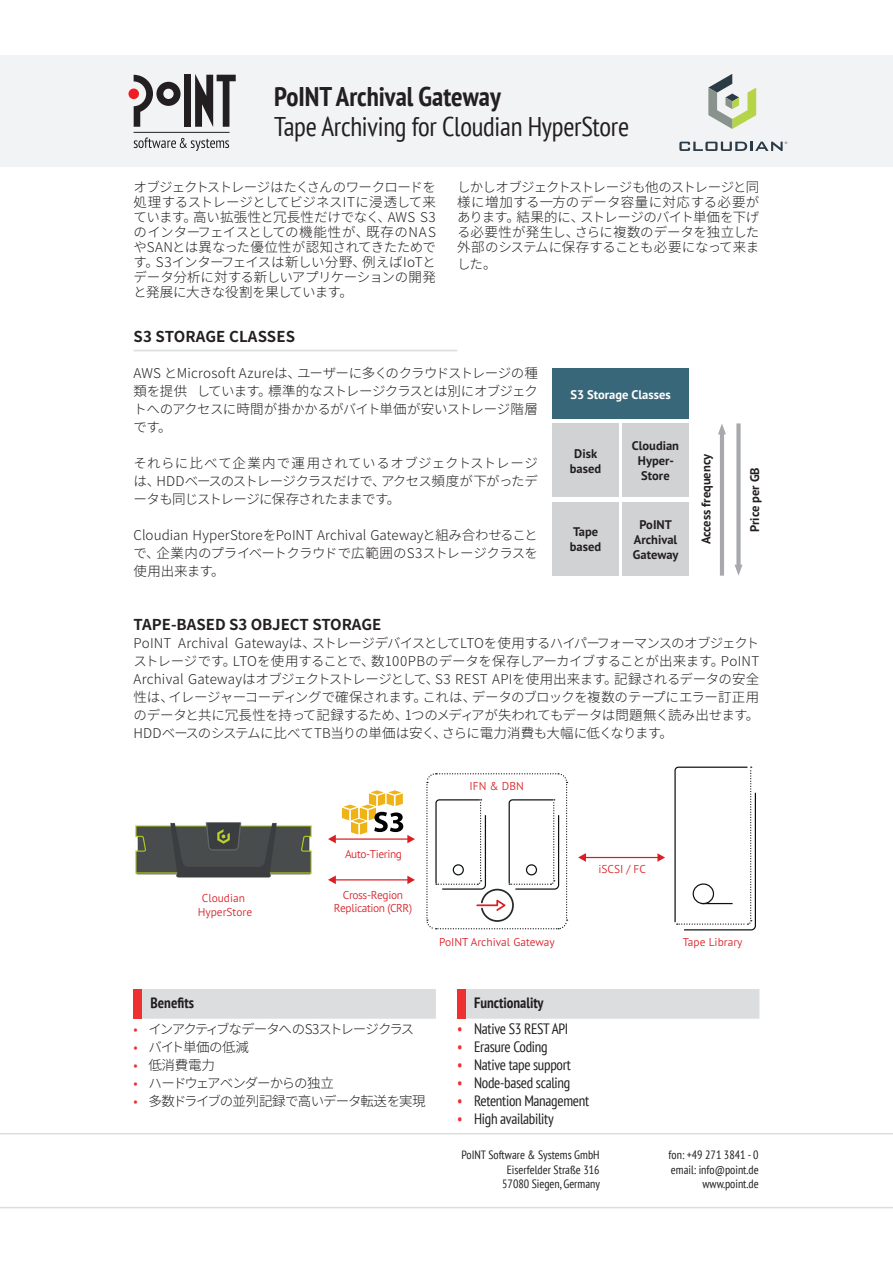
<style>
.page{position:relative;width:893px;height:1263px;background:#fff}
.page>*{position:absolute;margin:0;border:0;box-sizing:border-box;transform-origin:0 0}
.t1{font:condensed 27px "PT Sans";letter-spacing:-.01em;color:#231f20}
.t2{font:700 condensed 27px "PT Sans";color:#231f20}
.t3{font:condensed 15px "PT Sans";letter-spacing:-.02em;color:#231f20}
.t4{font:700 15px "Noto Sans CJ Kjp";color:#231f20}
.t5{font:700 condensed 15px "PT Sans";color:#231f20}
.t6{font:300 13.5px/18px "Noto Sans CJ Kjp";letter-spacing:-.04em;color:#231f20;text-align:justify}
.t7{font:300 13.5px "Noto Sans CJ Kjp";letter-spacing:-.09em;color:#231f20}
.t8{font:300 13.5px "Noto Sans CJ Kjp";letter-spacing:-.06em;color:#231f20}
.t9{font:700 12.45px/15px "PT Sans Pro";color:#231f20;text-align:center}
.t10{font:700 12.45px "PT Sans Pro";color:#fff}
.t11{font:condensed 12px/14.4px "PT Sans";color:#231f20;text-align:right}
.t12{font:300 11.4px/13.6px "PT Sans Pro";color:#d91e24;text-align:center}
.t13{font:300 11.4px/13.6px "PT Sans Pro";letter-spacing:-.035em;color:#d91e24;text-align:center}
.s1{color:#ee3030}
</style>
<div class="page">
<div style="left:0;top:55px;width:893px;height:112px;background:#f2f3f4"></div>
<hr style="left:0;top:1133px;width:893px;height:1px;background:#dcdddf">
<hr style="left:0;top:1207px;width:893px;height:1px;background:#dcdddf">
<hr style="left:134px;top:132px;width:96px;height:1px;background:#231f20">
<svg style="left:134px;top:138px;width:95px;height:13px"></svg>
<svg style="left:134px;top:75px;width:47px;height:52px"></svg>
<div style="left:128px;top:89px;width:11px;height:10px;background:#ee1d23;border-radius:50%"></div>
<div style="left:184px;top:75px;width:7px;height:52px;background:#231f20"></div>
<svg style="left:195px;top:74px;width:41px;height:53px"></svg>
<svg style="left:708px;top:74px;width:48px;height:55px"></svg>
<svg style="left:679px;top:142px;width:108px;height:9px"></svg>
<hr style="left:134px;top:350px;width:323px;height:1px;background:#dcdddf">
<div style="left:134px;top:989px;width:302px;height:30px;background:#dcdddf"></div>
<div style="left:457px;top:989px;width:302px;height:30px;background:#dcdddf"></div>
<div style="left:134px;top:989px;width:8px;height:30px;background:#ee3030"></div>
<div style="left:457px;top:989px;width:8px;height:30px;background:#ee3030"></div>
<div style="left:552px;top:369px;width:137px;height:50px;background:#386779"></div>
<div style="left:552px;top:423px;width:67px;height:74px;background:#d1d2d4"></div>
<div style="left:622px;top:423px;width:67px;height:74px;background:#d1d2d4"></div>
<div style="left:552px;top:502px;width:67px;height:74px;background:#d1d2d4"></div>
<div style="left:622px;top:502px;width:67px;height:74px;background:#d1d2d4"></div>
<hr style="left:720px;top:430px;width:4px;height:146px;background:#a8a9ad">
<svg style="left:718px;top:424px;width:8px;height:10px"></svg>
<div style="left:736px;top:423px;width:5px;height:146px;background:#a8a9ad"></div>
<svg style="left:734px;top:565px;width:8px;height:11px"></svg>
<hr style="left:330px;top:838px;width:78px;height:2px;background:#d91e24">
<svg style="left:328px;top:835px;width:8px;height:8px"></svg>
<hr style="left:580px;top:857px;width:78px;height:1px;background:#d91e24">
<svg style="left:657px;top:853px;width:8px;height:9px"></svg>
<svg style="left:578px;top:853px;width:8px;height:9px"></svg>
<hr style="left:330px;top:879px;width:78px;height:1px;background:#d91e24">
<svg style="left:407px;top:876px;width:8px;height:8px"></svg>
<svg style="left:328px;top:875px;width:8px;height:9px"></svg>
<svg style="left:674px;top:766px;width:82px;height:165px"></svg>
<div style="left:693px;top:883px;width:21px;height:21px;border:1px solid #0d1111;border-radius:50%"></div>
<hr style="left:702px;top:903px;width:31px;height:1px;background:#0d1111">
<img style="left:135px;top:822px;width:177px;height:56px">
<svg style="left:342px;top:790px;width:73px;height:53px"></svg>
<svg style="left:426px;top:773px;width:142px;height:157px"></svg>
<h1 class="t2" style="left:274px;top:79px;width:228px">PoINT Archival Gateway</h1>
<h1 class="t1" style="left:274px;top:109px;width:356px">Tape Archiving for Cloudian HyperStore</h1>
<p class="t6" style="left:134px;top:180px;width:304px;line-height:15px">オブジェクトストレージはたくさんのワークロードを処理するストレージとしてビジネスITに浸透して来ています。高い拡張性と冗長性だけでなく、AWS S3のインターフェイスとしての機能性が、既存のNASやSANとは異なった優位性が認知されてきたためです。S3インターフェイスは新しい分野、例えばIoTとデータ分析に対する新しいアプリケーションの開発と発展に大きな役割を果しています。</p>
<p class="t6" style="left:457px;top:180px;width:304px;line-height:15px">しかしオブジェクトストレージも他のストレージと同様に増加する一方のデータ容量に対応する必要があります。結果的に、ストレージのバイト単価を下げる必要性が発生し、さらに複数のデータを独立した外部のシステムに保存することも必要になって来ま</p>
<p class="t6" style="left:457px;top:255px;width:41px">した。</p>
<p class="t4" style="left:134px;top:328px;width:163px">S3 STORAGE CLASSES</p>
<p class="t6" style="left:134px;top:364px;width:406px">AWS とMicrosoft Azureは、ユーザーに多くのクラウドストレージの種類を提供 しています。標準的なストレージクラスとは別にオブジェクトへのアクセスに時間が掛かかるがバイト単価が安いストレージ階層です。</p>
<p class="t6" style="left:134px;top:454px;width:406px">それらに比べて企業内で運用されているオブジェクトストレージは、HDDベースのストレージクラスだけで、アクセス頻度が下がったデータも同じストレージに保存されたままです。</p>
<p class="t6" style="left:134px;top:526px;width:406px">Cloudian HyperStoreをPoINT Archival Gatewayと組み合わせることで、企業内のプライベートクラウドで広範囲のS3ストレージクラスを使用出来ます。</p>
<p class="t10" style="left:570px;top:386px;width:102px">S3 Storage Classes</p>
<p class="t9" style="left:570px;top:445px;width:33px">Disk based</p>
<p class="t9" style="left:632px;top:438px;width:49px">Cloudian<br>Hyper-<br>Store</p>
<p class="t9" style="left:570px;top:524px;width:33px;text-align:left">Tape based</p>
<p class="t9" style="left:633px;top:516px;width:47px">PoINT<br>Archival<br>Gateway</p>
<p class="t9" style="left:698px;top:544px;width:92px;rotate:-90deg">Access frequency</p>
<p class="t9" style="left:747px;top:532px;width:66px;rotate:-90deg">Price per GB</p>
<p class="t4" style="left:134px;top:616px;width:249px">TAPE-BASED S3 OBJECT STORAGE</p>
<p class="t6" style="left:134px;top:634px;width:627px">PoINT Archival Gatewayは、ストレージデバイスとしてLTOを使用するハイパーフォーマンスのオブジェクトストレージです。LTOを使用することで、数100PBのデータを保存しアーカイブすることが出来ます。PoINT Archival Gatewayはオブジェクトストレージとして、S3 REST APIを使用出来ます。記録されるデータの安全性は、イレージャーコーディングで確保されます。これは、データのブロックを複数のテープにエラー訂正用のデータと共に冗長性を持って記録するため、1つのメディアが失われてもデータは問題無く読み出せます。HDDベースのシステムに比べてTB当りの単価は安く、さらに電力消費も大幅に低くなります。</p>
<p class="t12" style="left:469px;top:779px;width:56px">IFN &amp; DBN</p>
<p class="t12" style="left:198px;top:891px;width:56px">Cloudian<br>HyperStore</p>
<p class="t13" style="left:345px;top:847px;width:58px">Auto-Tiering</p>
<p class="t13" style="left:334px;top:887px;width:80px">Cross-Region<br>Replication (CRR)</p>
<p class="t12" style="left:598px;top:862px;width:49px">iSCSI / FC</p>
<p class="t12" style="left:439px;top:935px;width:117px">PoINT Archival Gateway</p>
<p class="t12" style="left:683px;top:935px;width:61px">Tape Library</p>
<p class="t5" style="left:151px;top:993px;width:45px">Benefits</p>
<p class="t7" style="left:134px;top:1021px;width:282px"><span class="s1">•</span> インアクティブなデータへのS3ストレージクラス</p>
<p class="t6" style="left:134px;top:1038px;width:117px"><span class="s1">•</span> バイト単価の低減</p>
<p class="t6" style="left:134px;top:1056px;width:83px"><span class="s1">•</span> 低消費電力</p>
<p class="t7" style="left:134px;top:1075px;width:202px"><span class="s1">•</span> ハードウェアベンダーからの独立</p>
<p class="t8" style="left:134px;top:1093px;width:294px"><span class="s1">•</span> 多数ドライブの並列記録で高いデータ転送を実現</p>
<p class="t5" style="left:474px;top:993px;width:71px">Functionality</p>
<p class="t3" style="left:457px;top:1019px;width:113px"><span class="s1">•</span> Native S3 REST API</p>
<p class="t3" style="left:457px;top:1037px;width:92px"><span class="s1">•</span> Erasure Coding</p>
<p class="t3" style="left:457px;top:1055px;width:115px"><span class="s1">•</span> Native tape support</p>
<p class="t3" style="left:457px;top:1073px;width:115px"><span class="s1">•</span> Node-based scaling</p>
<p class="t3" style="left:457px;top:1091px;width:134px"><span class="s1">•</span> Retention Management</p>
<p class="t3" style="left:457px;top:1109px;width:98px"><span class="s1">•</span> High availability</p>
<p class="t11" style="left:461px;top:1147px;width:140px">PoINT Software &amp; Systems GmbH<br>Eiserfelder Straße 316<br>57080 Siegen, Germany</p>
<p class="t11" style="left:669px;top:1148px;width:92px">fon: +49 271 3841 - 0 email: info@point.de www.point.de</p>
</div>
